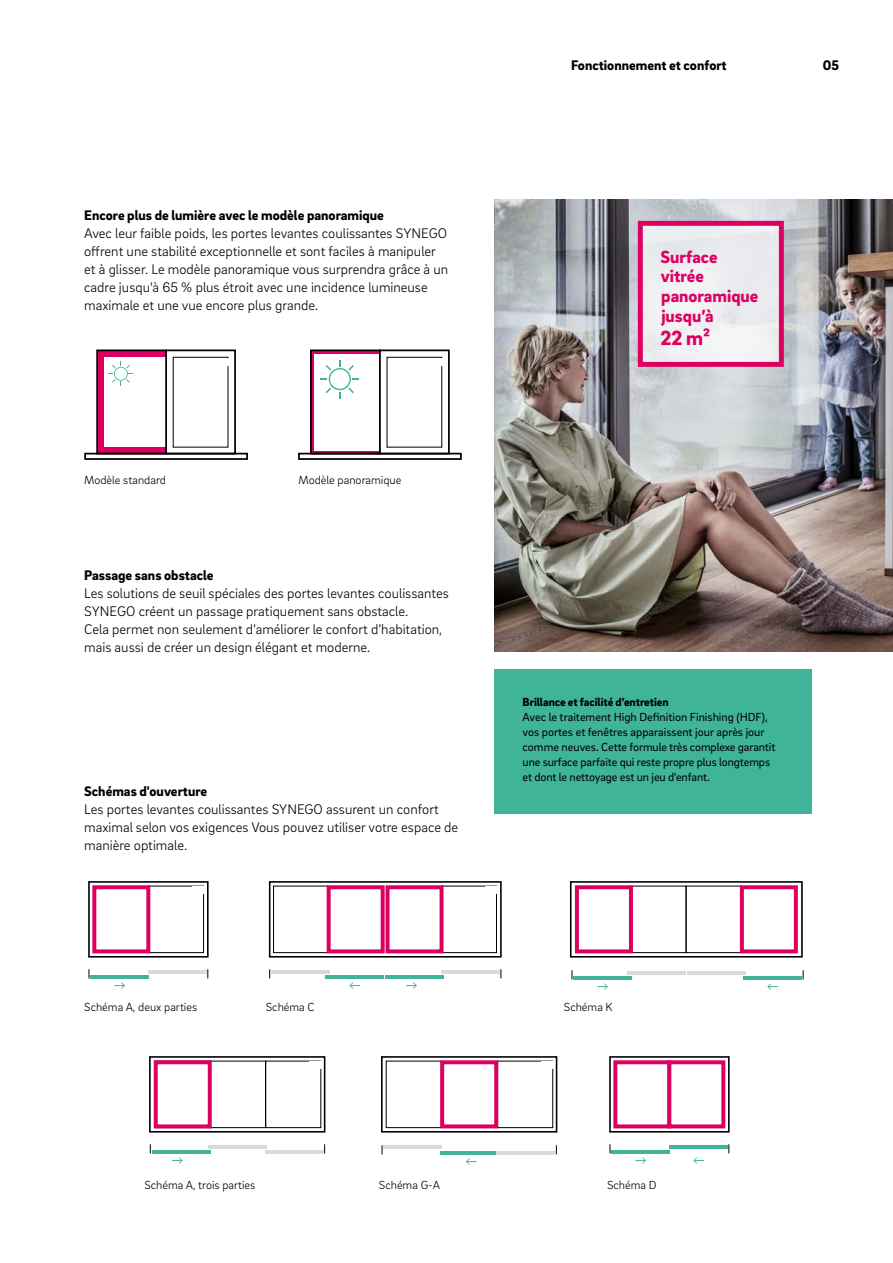
<style>
.page{position:relative;width:893px;height:1263px;background:#fff}
.page>*{position:absolute;margin:0;border:0;box-sizing:border-box;transform-origin:0 0}
._50__EC_headline_-_1{font:900 21px "Brix Sans";color:#dd0061}
._50__EC_headline_-_1-2{font:900 18px/19.8px "Brix Sans";color:#dd0061}
._16__Body_text_-_9_5{font:300 14.25px/18px "Brix Sans";color:#000}
._14__Body_subline{font:900 14.25px "Brix Sans";color:#000}
.MP__Live_column_titl{font:900 14.25px "Brix Sans";color:#000}
.MP__Page_numbers_-_9{font:900 14.25px "Brix Sans";color:#000}
._42__Info_box_-_body{font:12px/15px "Brix Sans";letter-spacing:-.01em;color:#000}
._30__Caption_-_8pt{font:300 12px "Brix Sans";color:#000}
._42__Info_box_-_body-2{font:900 12px "Brix Sans";letter-spacing:-.005em;color:#000}
.t1{font:300 10.35px "Brix Sans";color:#000}
.t2{font:300 9.6px "Brix Sans";color:#000}
</style>
<div class="page">
<img style="left:495px;top:200px;width:398px;height:452px">
<div style="left:640px;top:223px;width:141px;height:141px;background:#edeef0"></div>
<div style="left:638px;top:221px;width:146px;height:146px;border:5px solid #dd0061"></div>
<div style="left:495px;top:670px;width:317px;height:144px;background:#3fb498"></div>
<div style="left:310px;top:350px;width:70px;height:104px;background:#dd0061"></div>
<div style="left:314px;top:354px;width:66px;height:97px;background:#fff"></div>
<div style="left:97px;top:350px;width:69px;height:104px;background:#dd0061"></div>
<div style="left:96px;top:349px;width:71px;height:105px;border:2px solid #000"></div>
<div style="left:104px;top:357px;width:62px;height:90px;background:#fff"></div>
<div style="left:165px;top:349px;width:71px;height:105px;border:2px solid #000"></div>
<div style="left:84px;top:453px;width:164px;height:7px;border:2px solid #000"></div>
<svg style="left:109px;top:362px;width:24px;height:24px"></svg>
<div style="left:310px;top:349px;width:71px;height:105px;border:2px solid #000"></div>
<div style="left:379px;top:349px;width:71px;height:105px;border:2px solid #000"></div>
<div style="left:298px;top:453px;width:164px;height:7px;border:2px solid #000"></div>
<svg style="left:321px;top:360px;width:38px;height:38px"></svg>
<div style="left:88px;top:881px;width:121px;height:76px;border:2px solid #000"></div>
<div style="left:269px;top:881px;width:233px;height:76px;border:2px solid #000"></div>
<hr style="left:148px;top:970px;width:59px;height:4px;background:#dadada">
<hr style="left:441px;top:970px;width:59px;height:4px;background:#dadada">
<hr style="left:271px;top:970px;width:59px;height:4px;background:#dadada">
<hr style="left:385px;top:975px;width:59px;height:3px;background:#3fb498">
<hr style="left:325px;top:975px;width:59px;height:3px;background:#3fb498">
<hr style="left:90px;top:975px;width:59px;height:3px;background:#3fb498">
<div style="left:148px;top:886px;width:56px;height:67px;border:1px solid #000"></div>
<div style="left:192px;top:886px;width:13px;height:8px;background:#fff"></div>
<div style="left:92px;top:885px;width:58px;height:68px;border:4px solid #dd0061"></div>
<svg style="left:114px;top:982px;width:11px;height:7px"></svg>
<div style="left:609px;top:1056px;width:121px;height:76px;border:2px solid #000"></div>
<hr style="left:669px;top:1145px;width:59px;height:4px;background:#3fb498">
<hr style="left:611px;top:1150px;width:59px;height:3px;background:#3fb498">
<div style="left:613px;top:1060px;width:58px;height:68px;border:4px solid #dd0061"></div>
<div style="left:667px;top:1060px;width:58px;height:68px;border:4px solid #dd0061"></div>
<svg style="left:635px;top:1157px;width:11px;height:7px"></svg>
<svg style="left:693px;top:1157px;width:11px;height:7px"></svg>
<hr style="left:384px;top:1145px;width:58px;height:4px;background:#dadada">
<hr style="left:440px;top:1151px;width:58px;height:3px;background:#3fb498">
<hr style="left:497px;top:1151px;width:58px;height:3px;background:#dadada">
<svg style="left:466px;top:1158px;width:11px;height:7px"></svg>
<svg style="left:406px;top:982px;width:11px;height:7px"></svg>
<svg style="left:349px;top:982px;width:11px;height:7px"></svg>
<div style="left:441px;top:886px;width:56px;height:67px;border:1px solid #000"></div>
<div style="left:273px;top:886px;width:56px;height:67px;border:1px solid #000"></div>
<div style="left:485px;top:886px;width:13px;height:8px;background:#fff"></div>
<div style="left:381px;top:1056px;width:176px;height:76px;border:2px solid #000"></div>
<div style="left:386px;top:1061px;width:56px;height:67px;border:1px solid #000"></div>
<div style="left:440px;top:1060px;width:58px;height:68px;border:4px solid #dd0061"></div>
<div style="left:386px;top:885px;width:58px;height:68px;border:4px solid #dd0061"></div>
<div style="left:327px;top:885px;width:58px;height:68px;border:4px solid #dd0061"></div>
<hr style="left:743px;top:976px;width:59px;height:3px;background:#3fb498">
<hr style="left:573px;top:976px;width:59px;height:3px;background:#3fb498">
<hr style="left:688px;top:971px;width:58px;height:4px;background:#dadada">
<hr style="left:628px;top:971px;width:58px;height:4px;background:#dadada">
<svg style="left:767px;top:983px;width:11px;height:7px"></svg>
<svg style="left:597px;top:983px;width:11px;height:7px"></svg>
<div style="left:570px;top:881px;width:233px;height:76px;border:2px solid #000"></div>
<div style="left:686px;top:886px;width:56px;height:67px;border:1px solid #000"></div>
<div style="left:630px;top:886px;width:56px;height:67px;border:1px solid #000"></div>
<div style="left:740px;top:885px;width:58px;height:68px;border:4px solid #dd0061"></div>
<div style="left:575px;top:885px;width:58px;height:68px;border:4px solid #dd0061"></div>
<div style="left:149px;top:1056px;width:176px;height:76px;border:2px solid #000"></div>
<hr style="left:208px;top:1145px;width:58px;height:4px;background:#dadada">
<hr style="left:152px;top:1150px;width:58px;height:3px;background:#3fb498">
<hr style="left:265px;top:1150px;width:58px;height:3px;background:#dadada">
<svg style="left:172px;top:1157px;width:11px;height:7px"></svg>
<div style="left:265px;top:1061px;width:56px;height:67px;border:1px solid #000"></div>
<div style="left:210px;top:1061px;width:56px;height:67px;border:1px solid #000"></div>
<div style="left:309px;top:1061px;width:13px;height:8px;background:#fff"></div>
<div style="left:154px;top:1060px;width:58px;height:68px;border:4px solid #dd0061"></div>
<p class="_14__Body_subline" style="left:84px;top:205px;width:301px">Encore plus de lumière avec le modèle panoramique</p>
<p class="_16__Body_text_-_9_5" style="left:84px;top:223px;width:366px">Avec leur faible poids, les portes levantes coulissantes SYNEGO offrent une stabilité exceptionnelle et sont faciles à manipuler et à glisser. Le modèle panoramique vous surprendra grâce à un cadre jusqu'à 65 % plus étroit avec une incidence lumineuse maximale et une vue encore plus grande.</p>
<p class="t1" style="left:85px;top:471px;width:88px">Standardausführung</p>
<p class="t1" style="left:299px;top:471px;width:85px">Panorama-Variation</p>
<p class="_30__Caption_-_8pt" style="left:84px;top:472px;width:83px">Modèle standard</p>
<p class="_30__Caption_-_8pt" style="left:298px;top:472px;width:104px">Modèle panoramique</p>
<p class="_14__Body_subline" style="left:84px;top:565px;width:131px">Passage sans obstacle</p>
<p class="_16__Body_text_-_9_5" style="left:84px;top:583px;width:366px">Les solutions de seuil spéciales des portes levantes coulissantes SYNEGO créent un passage pratiquement sans obstacle.<br>Cela permet non seulement d’améliorer le confort d’habitation, mais aussi de créer un design élégant et moderne.</p>
<p class="_14__Body_subline" style="left:84px;top:781px;width:125px">Schémas d'ouverture</p>
<p class="_16__Body_text_-_9_5" style="left:84px;top:799px;width:376px">Les portes levantes coulissantes SYNEGO assurent un confort maximal selon vos exigences Vous pouvez utiliser votre espace de manière optimale.</p>
<p class="MP__Live_column_titl" style="left:571px;top:56px;width:157px">Fonctionnement et confort</p>
<p class="MP__Page_numbers_-_9" style="left:823px;top:56px;width:18px">05</p>
<p class="_50__EC_headline_-_1-2" style="left:660px;top:246px;width:99px">Surface vitrée panoramique jusqu’à</p>
<p class="_50__EC_headline_-_1" style="left:660px;top:324px;width:51px">22 m²</p>
<p class="_42__Info_box_-_body-2" style="left:523px;top:694px;width:148px">Brillance et facilité d’entretien</p>
<p class="_42__Info_box_-_body" style="left:523px;top:709px;width:254px">Avec le traitement High Definition Finishing (HDF), vos portes et fenêtres apparaissent jour après jour comme neuves. Cette formule très complexe garantit une surface parfaite qui reste propre plus longtemps et dont le nettoyage est un jeu d'enfant.</p>
<p class="_30__Caption_-_8pt" style="left:84px;top:999px;width:115px">Schéma A, deux parties</p>
<p class="_30__Caption_-_8pt" style="left:266px;top:999px;width:50px">Schéma C</p>
<p class="_30__Caption_-_8pt" style="left:564px;top:999px;width:50px">Schéma K</p>
<p class="t2" style="left:88px;top:1006px;width:80px">Schema A, zweiteilig</p>
<p class="t2" style="left:267px;top:1006px;width:40px">Schema C</p>
<p class="t2" style="left:567px;top:1006px;width:40px">Schema K</p>
<p class="_30__Caption_-_8pt" style="left:144px;top:1177px;width:112px">Schéma A, trois parties</p>
<p class="_30__Caption_-_8pt" style="left:379px;top:1177px;width:63px">Schéma G-A</p>
<p class="_30__Caption_-_8pt" style="left:607px;top:1177px;width:51px">Schéma D</p>
<p class="t2" style="left:381px;top:1180px;width:50px">Schema G-A</p>
<p class="t2" style="left:609px;top:1181px;width:41px">Schema D</p>
<p class="t2" style="left:145px;top:1181px;width:77px">Schema A, dreiteilig</p>
</div>
